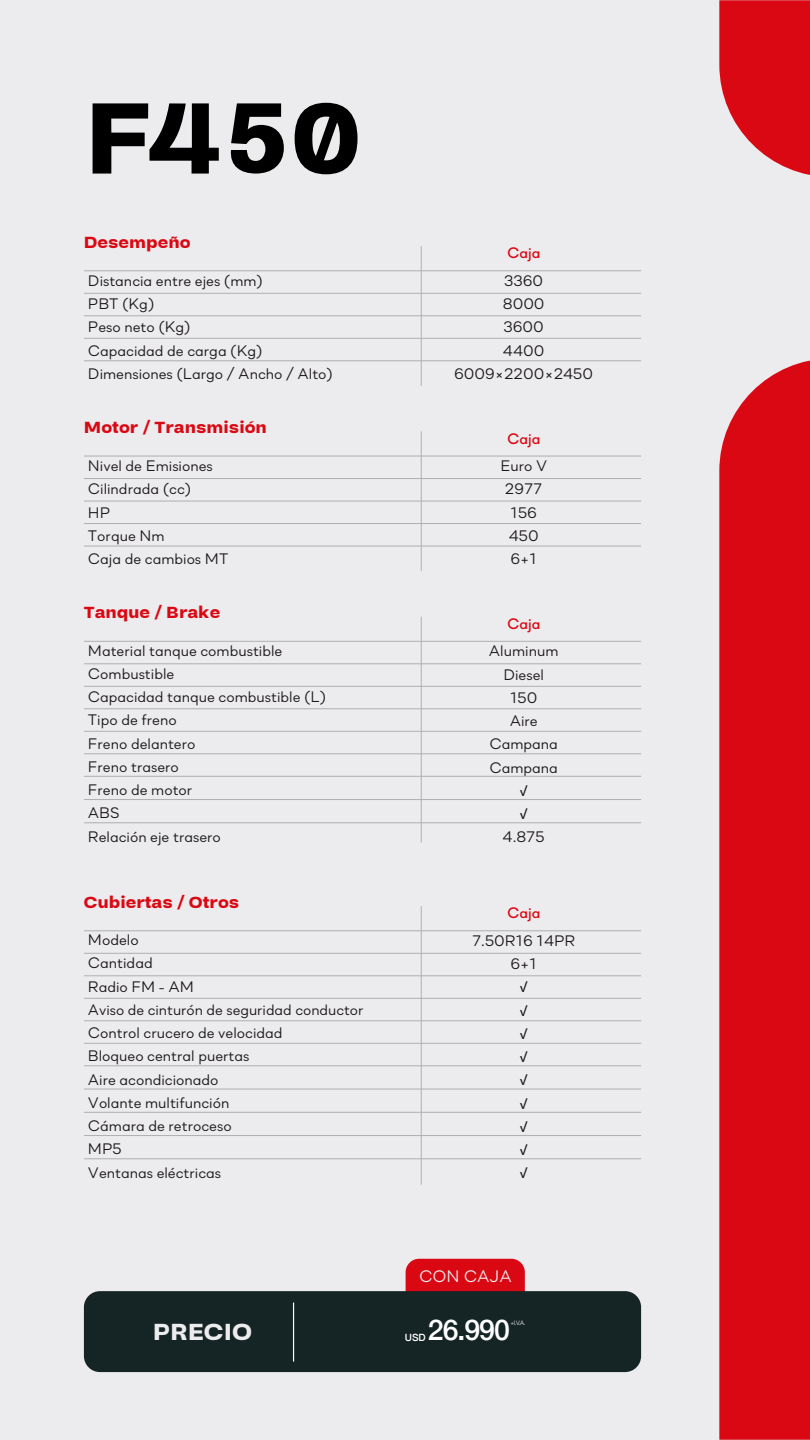
<style>
.page{position:relative;width:810px;height:1440px;background:#ecebed}
.page>*{position:absolute;margin:0;border:0;box-sizing:border-box;transform-origin:0 0}
.t1{font:900 108.07px "Stara";color:#000}
.t2{font:500 28.5px "Helvetica Neue";color:#fff}
.t3{font:900 24.9px "Stara";color:#ecebed}
.t4{font:900 17.25px "Stara";color:#da0812}
.t5{font:16.65px "Soin Sans Neue";color:#ecebed}
.t6{font:15.15px/23.2px "Soin Sans Neue";color:#1b171b}
.t7{font:500 15.15px "Soin Sans Neue";color:#da0812}
.t8{font:15.15px/23.2px "Hyundai Sans Text Office";color:#1b171b}
.t9{font:15px "Soin Sans Neue";color:#1b171b}
.t10{font:500 10.05px "Helvetica Neue";color:#fff}
.t11{font:300 6.15px "Helvetica Neue";color:#fff}
</style>
<div class="page">
<svg style="left:719px;top:0;width:91px;height:175px"></svg>
<div style="left:719px;top:360px;width:91px;height:1080px;background:#da0812"></div>
<hr style="left:421px;top:246px;width:1px;height:140px;background:#afafaf">
<hr style="left:84px;top:270px;width:557px;height:1px;background:#afafaf">
<hr style="left:84px;top:293px;width:557px;height:1px;background:#afafaf">
<hr style="left:84px;top:315px;width:557px;height:1px;background:#afafaf">
<hr style="left:84px;top:338px;width:557px;height:1px;background:#afafaf">
<hr style="left:84px;top:360px;width:557px;height:1px;background:#afafaf">
<hr style="left:421px;top:431px;width:1px;height:140px;background:#afafaf">
<hr style="left:84px;top:456px;width:557px;height:1px;background:#afafaf">
<hr style="left:84px;top:478px;width:557px;height:1px;background:#afafaf">
<hr style="left:84px;top:501px;width:557px;height:1px;background:#afafaf">
<hr style="left:84px;top:523px;width:557px;height:1px;background:#afafaf">
<hr style="left:84px;top:546px;width:557px;height:1px;background:#afafaf">
<hr style="left:421px;top:617px;width:1px;height:226px;background:#afafaf">
<hr style="left:84px;top:641px;width:557px;height:1px;background:#afafaf">
<hr style="left:84px;top:663px;width:557px;height:1px;background:#afafaf">
<hr style="left:84px;top:686px;width:557px;height:1px;background:#afafaf">
<hr style="left:84px;top:708px;width:557px;height:1px;background:#afafaf">
<hr style="left:84px;top:731px;width:557px;height:1px;background:#afafaf">
<hr style="left:84px;top:753px;width:557px;height:1px;background:#afafaf">
<hr style="left:84px;top:776px;width:557px;height:1px;background:#afafaf">
<hr style="left:84px;top:799px;width:557px;height:1px;background:#afafaf">
<hr style="left:84px;top:822px;width:557px;height:1px;background:#afafaf">
<hr style="left:421px;top:906px;width:1px;height:279px;background:#afafaf">
<hr style="left:84px;top:930px;width:557px;height:1px;background:#afafaf">
<hr style="left:84px;top:953px;width:557px;height:1px;background:#afafaf">
<hr style="left:84px;top:975px;width:557px;height:1px;background:#afafaf">
<hr style="left:84px;top:998px;width:557px;height:1px;background:#afafaf">
<hr style="left:84px;top:1020px;width:557px;height:1px;background:#afafaf">
<hr style="left:84px;top:1043px;width:557px;height:1px;background:#afafaf">
<hr style="left:84px;top:1065px;width:557px;height:1px;background:#afafaf">
<hr style="left:84px;top:1089px;width:557px;height:1px;background:#afafaf">
<hr style="left:84px;top:1112px;width:557px;height:1px;background:#afafaf">
<hr style="left:84px;top:1135px;width:557px;height:1px;background:#afafaf">
<hr style="left:84px;top:1158px;width:557px;height:1px;background:#afafaf">
<div style="left:406px;top:1259px;width:119px;height:64px;background:#da0812;border-radius:14px"></div>
<div style="left:84px;top:1291px;width:557px;height:81px;background:#152424;border-radius:16px"></div>
<hr style="left:293px;top:1303px;width:1px;height:59px;background:#fff">
<h1 class="t1" style="left:84px;top:77px;width:278px">F450</h1>
<p class="t4" style="left:84px;top:232px;width:108px">Desempeño</p>
<p class="t7" style="left:507px;top:241px;width:35px">Caja</p>
<p class="t6" style="left:88px;top:268px;width:247px">Distancia entre ejes (mm)<br>PBT (Kg)<br>Peso neto (Kg)<br>Capacidad de carga (Kg)<br>Dimensiones (Largo / Ancho / Alto)</p>
<p class="t6" style="left:454px;top:268px;width:140px;text-align:center">3360<br>8000<br>3600<br>4400<br>6009×2200×2450</p>
<p class="t4" style="left:84px;top:418px;width:185px">Motor / Transmisión</p>
<p class="t7" style="left:507px;top:426px;width:35px">Caja</p>
<p class="t6" style="left:88px;top:453px;width:142px">Nivel de Emisiones<br>Cilindrada (cc)<br>HP<br>Torque Nm<br>Caja de cambios MT</p>
<p class="t6" style="left:500px;top:453px;width:48px;text-align:center">Euro V<br>2977<br>156<br>450<br>6+1</p>
<p class="t4" style="left:84px;top:603px;width:138px">Tanque / Brake</p>
<p class="t7" style="left:507px;top:611px;width:35px">Caja</p>
<p class="t6" style="left:88px;top:637px;width:240px">Material tanque combustible<br>Combustible<br>Capacidad tanque combustible (L)<br>Tipo de freno<br>Freno delantero<br>Freno trasero<br>Freno de motor<br>ABS<br>Relación eje trasero</p>
<p class="t6" style="left:489px;top:638px;width:71px;text-align:center">Aluminum<br>Diesel<br>150<br>Aire<br>Campana<br>Campana</p>
<p class="t8" style="left:520px;top:779px;width:10px">√ √</p>
<p class="t6" style="left:503px;top:824px;width:44px">4.875</p>
<p class="t4" style="left:84px;top:892px;width:157px">Cubiertas / Otros</p>
<p class="t6" style="left:88px;top:927px;width:107px">Modelo<br>Cantidad<br>Radio FM - AM</p>
<p class="t9" style="left:88px;top:998px;width:277px">Aviso de cinturón de seguridad conductor</p>
<p class="t6" style="left:88px;top:1020px;width:196px">Control crucero de velocidad<br>Bloqueo central puertas<br>Aire acondicionado<br>Volante multifunción<br>Cámara de retroceso<br>MP5<br>Ventanas eléctricas</p>
<h3 class="t3" style="left:153px;top:1318px;width:101px">PRECIO</h3>
<p class="t7" style="left:507px;top:900px;width:35px">Caja</p>
<p class="t6" style="left:472px;top:928px;width:105px;text-align:center">7.50R16 14PR<br>6+1</p>
<p class="t8" style="left:520px;top:976px;width:10px;text-align:justify">√ √ √ √ √ √ √ √ √</p>
<p class="t5" style="left:419px;top:1262px;width:94px">CON CAJA</p>
<h2 class="t2" style="left:428px;top:1307px;width:83px">26.990</h2>
<p class="t11" style="left:510px;top:1318px;width:17px">+I.V.A.</p>
<p class="t10" style="left:405px;top:1329px;width:22px">USD</p>
</div>
